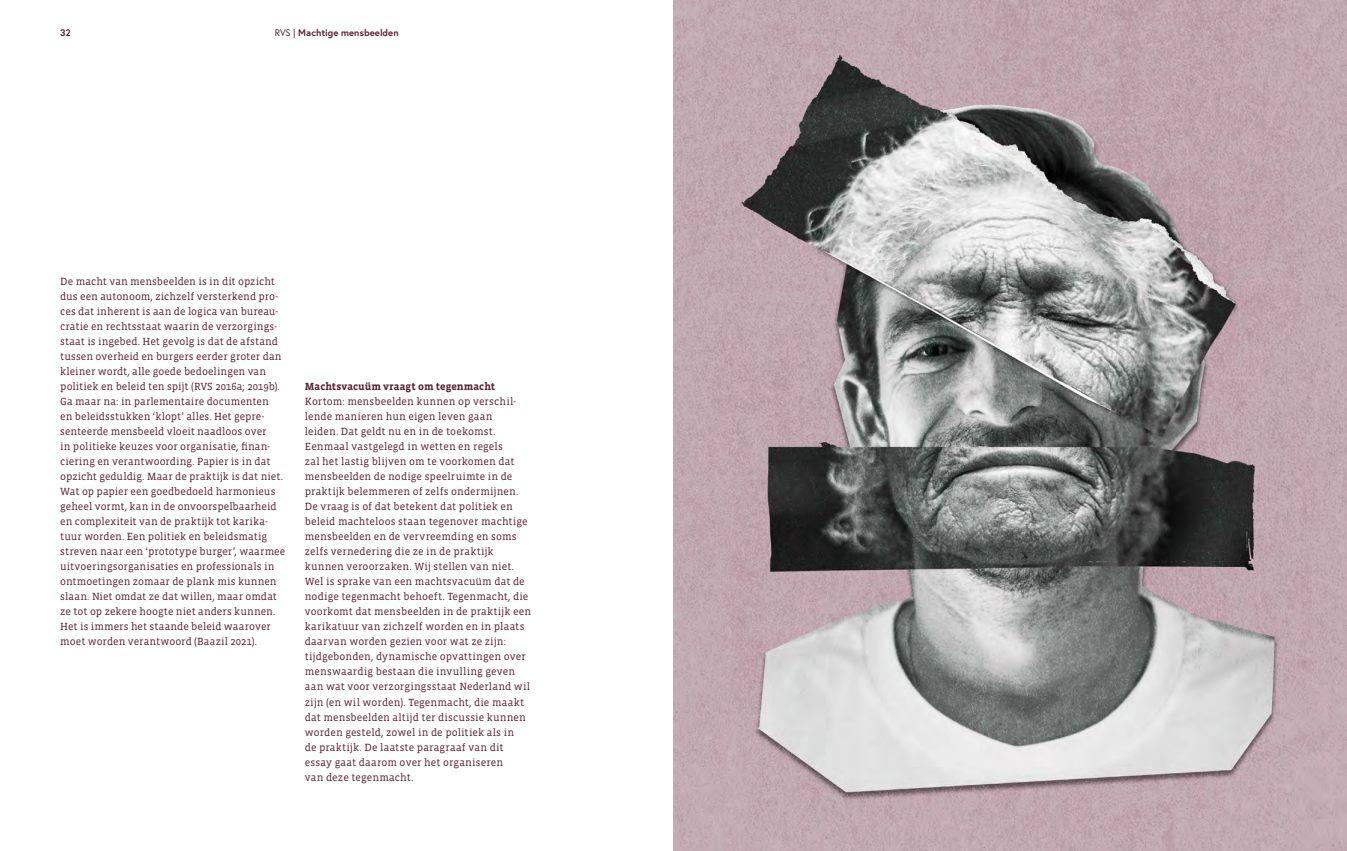
<style>
.page{position:relative;width:1347px;height:851px;background:#fff}
.page>*{position:absolute;margin:0;border:0;box-sizing:border-box;transform-origin:0 0}
.body_text{font:10.62px/15px "Vista Slab OTCE";letter-spacing:.01em;color:#572034}
.body_text-2{font:700 10.62px "Vista Slab OTCE";letter-spacing:.005em;color:#572034}
.t1{font:700 9.5px "Europa";letter-spacing:.005em;color:#572034}
.s1{font-weight:400}
</style>
<div class="page">
<img style="left:673px;top:0;width:673px;height:850px">
<p class="t1" style="left:60px;top:26px;width:12px">32</p>
<p class="t1" style="left:275px;top:26px;width:125px"><span class="s1">RVS |</span> Machtige mensbeelden</p>
<p class="body_text" style="left:60px;top:274px;width:227px">De macht van mensbeelden is in dit opzicht dus een autonoom, zichzelf versterkend pro&shy;ces dat inherent is aan de logica van bureau&shy;cratie en rechtsstaat waarin de verzorgings&shy;staat is ingebed. Het gevolg is dat de afstand tussen overheid en burgers eerder groter dan kleiner wordt, alle goede bedoelingen van politiek en beleid ten spijt (RVS 2016a; 2019b).<br>Ga maar na: in parlementaire documenten<br>en beleidsstukken ‘klopt’ alles. Het gepre&shy;senteerde mensbeeld vloeit naadloos over<br>in politieke keuzes voor organisatie, finan&shy;ciering en verantwoording. Papier is in dat opzicht geduldig. Maar de praktijk is dat niet.<br>Wat op papier een goedbedoeld harmonieus geheel vormt, kan in de onvoorspelbaarheid en complexiteit van de praktijk tot karika&shy;tuur worden. Een politiek en beleidsmatig streven naar een ‘prototype burger’, waarmee uitvoeringsorganisaties en professionals in ontmoetingen zomaar de plank mis kunnen slaan. Niet omdat ze dat willen, maar omdat ze tot op zekere hoogte niet anders kunnen.<br>Het is immers het staande beleid waarover moet worden verantwoord (Baazil 2021).</p>
<p class="body_text-2" style="left:305px;top:380px;width:192px">Machtsvacuüm vraagt om tegenmacht</p>
<p class="body_text" style="left:305px;top:394px;width:228px">Kortom: mensbeelden kunnen op verschil&shy;lende manieren hun eigen leven gaan<br>leiden. Dat geldt nu en in de toekomst.<br>Eenmaal vastgelegd in wetten en regels<br>zal het lastig blijven om te voorkomen dat mensbeelden de nodige speelruimte in de praktijk belemmeren of zelfs ondermijnen.<br>De vraag is of dat betekent dat politiek en beleid machteloos staan tegenover machtige mensbeelden en de vervreemding en soms zelfs vernedering die ze in de praktijk kunnen veroorzaken. Wij stellen van niet.<br>Wel is sprake van een machtsvacuüm dat de nodige tegenmacht behoeft. Tegenmacht, die voorkomt dat mensbeelden in de praktijk een karikatuur van zichzelf worden en in plaats daarvan worden gezien voor wat ze zijn: tijdgebonden, dynamische opvattingen over menswaardig bestaan die invulling geven aan wat voor verzorgingsstaat Nederland wil zijn (en wil worden). Tegenmacht, die maakt dat mensbeelden altijd ter discussie kunnen worden gesteld, zowel in de politiek als in<br>de praktijk. De laatste paragraaf van dit essay gaat daarom over het organiseren<br>van deze tegenmacht.</p>
</div>
